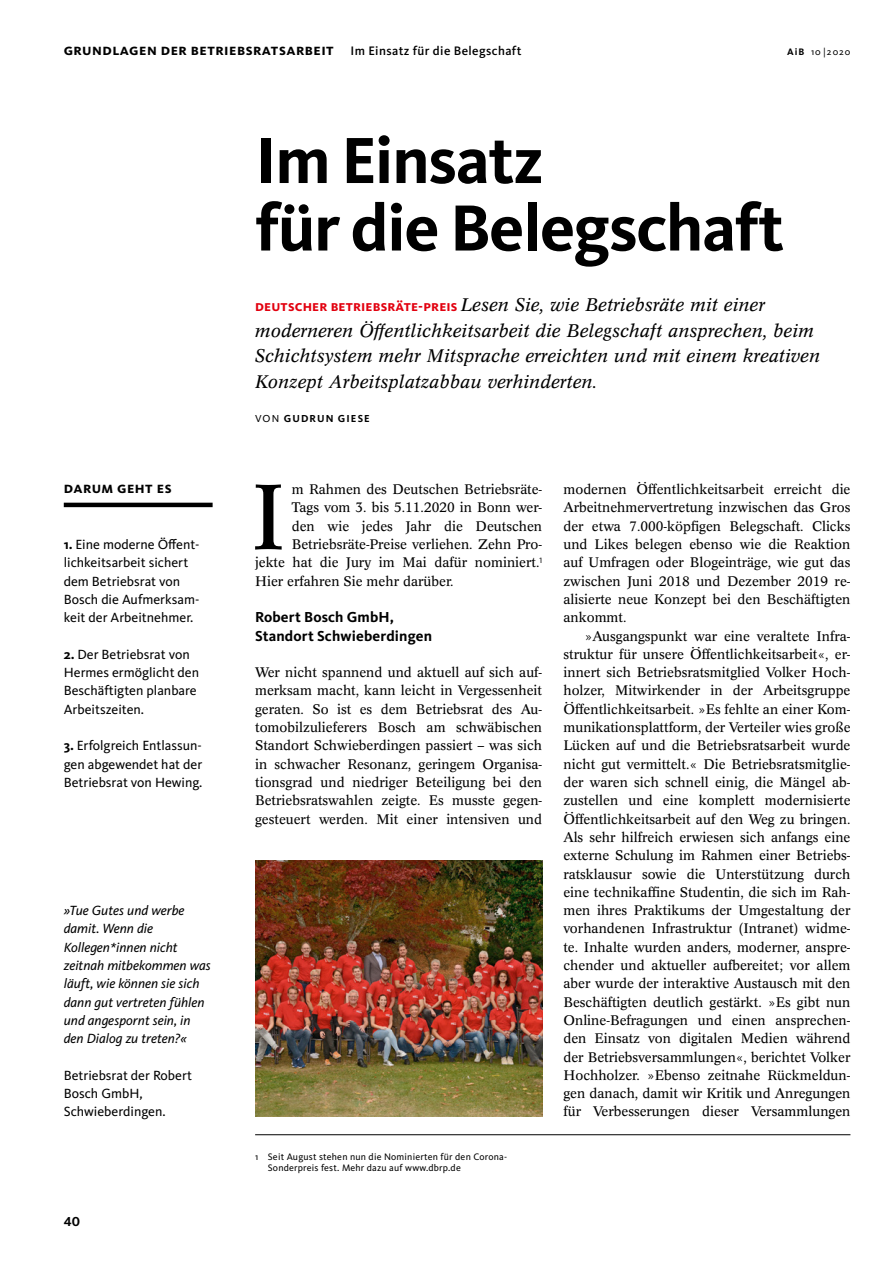
<style>
.page{position:relative;width:893px;height:1263px;background:#fff}
.page>*{position:absolute;margin:0;border:0;box-sizing:border-box;transform-origin:0 0}
.t1{font:90.75px "Concorde Pro";color:#000}
.t2{font:700 67.5px/67.5px "Kievit Pro";letter-spacing:-.02em;color:#000}
.t3{font:italic 18px/25.5px "Concorde Pro";letter-spacing:.01em;color:#000}
.t4{font:700 15.75px "Kievit Pro";letter-spacing:.03em;color:#000}
.t5{font:700 15px/18.3px "Kievit Pro";letter-spacing:.01em;color:#000}
.t6{font:13.8px/18.3px "Kievit Pro";color:#000}
.t7{font:italic 13.8px/18.3px "Kievit OT";color:#000}
.t8{font:13.65px/18.3px "Concorde Pro";color:#000;text-align:justify}
.t9{font:700 13.5px "Kievit Pro";color:#000}
.t10{font:700 10.5px "Kievit Pro";letter-spacing:.11em;color:#000}
.t11{font:9.75px/10.5px "Kievit Pro";letter-spacing:.02em;color:#000}
.s1{font-family:"Kievit OT";font-weight:500;font-size:12.75px}
.s2{font-weight:700}
.s3{font-family:"Kievit Pro";font-weight:700;font-style:normal;font-size:15px;color:#e2000f}
.s4{font-weight:400}
</style>
<div class="page">
<hr style="left:255px;top:1134px;width:595px;height:1px;background:#000">
<hr style="left:64px;top:503px;width:149px;height:4px;background:#000">
<img style="left:255px;top:860px;width:287px;height:256px">
<p class="t4" style="left:64px;top:40px;width:459px">Grundlagen der Betriebsratsarbeit <span class="s1">Im Einsatz für die Belegschaft</span></p>
<p class="t11" style="left:787px;top:46px;width:65px"><span class="s2">AiB</span> 10 |2020</p>
<p class="t4" style="left:64px;top:478px;width:109px">Darum geht es</p>
<p class="t6" style="left:64px;top:535px;width:137px"><span class="s2">1.</span> Eine moderne Öffent&shy;lichkeitsarbeit sichert dem Betriebsrat von<br>Bosch die Aufmerksam&shy;keit der Arbeitnehmer.</p>
<p class="t6" style="left:64px;top:645px;width:137px"><span class="s2">2.</span> Der Betriebsrat von<br>Hermes ermöglicht den<br>Beschäftigten planbare<br>Arbeitszeiten.</p>
<p class="t6" style="left:64px;top:736px;width:140px;text-align:justify"><span class="s2">3.</span> Erfolgreich Entlassun&shy;gen abgewendet hat der Betriebsrat von Hewing.</p>
<p class="t7" style="left:64px;top:901px;width:149px">»Tue Gutes und werbe damit. Wenn die<br>Kollegen*innen nicht zeitnah mitbekommen was läuft, wie können sie sich dann gut vertreten fühlen und angespornt sein, in den Dialog zu treten?«</p>
<p class="t6" style="left:64px;top:1066px;width:130px">Betriebsrat der Robert<br>Bosch GmbH,<br>Schwieberdingen.</p>
<p class="t9" style="left:64px;top:1214px;width:18px">40</p>
<h2 class="t2" style="left:255px;top:126px;width:530px">Im Einsatz<br>für die Belegschaft</h2>
<p class="t3" style="left:255px;top:292px;width:567px"><span class="s3">Deutscher Betriebsräte-Preis</span> Lesen Sie, wie Betriebsräte mit einer moderneren Öffentlichkeitsarbeit die Belegschaft ansprechen, beim Schichtsystem mehr Mitsprache erreichten und mit einem kreativen Konzept Arbeitsplatzabbau verhinderten.</p>
<p class="t10" style="left:255px;top:412px;width:116px"><span class="s4">VON</span> GUDRUN GIESE</p>
<h1 class="t1" style="left:250px;top:458px;width:37px">I</h1>
<p class="t8" style="left:292px;top:480px;width:252px">m Rahmen des Deutschen Betriebsräte-</p>
<p class="t8" style="left:292px;top:499px;width:252px">Tags vom 3. bis 5.11.2020 in Bonn wer-</p>
<p class="t8" style="left:292px;top:517px;width:252px">den wie jedes Jahr die Deutschen</p>
<p class="t8" style="left:292px;top:535px;width:252px">Betriebsräte-Preise verliehen. Zehn Pro-</p>
<p class="t8" style="left:255px;top:553px;width:289px">jekte hat die Jury im Mai dafür nominiert.<sup>1</sup></p>
<p class="t8" style="left:255px;top:572px;width:200px">Hier erfahren Sie mehr darüber.</p>
<p class="t5" style="left:255px;top:608px;width:178px">Robert Bosch GmbH,<br>Standort Schwieberdingen</p>
<p class="t8" style="left:255px;top:663px;width:289px">Wer nicht spannend und aktuell auf sich auf&shy;merksam macht, kann leicht in Vergessenheit geraten. So ist es dem Betriebsrat des Au&shy;tomobilzulieferers Bosch am schwäbischen Standort Schwieberdingen passiert – was sich in schwacher Resonanz, geringem Organisa&shy;tionsgrad und niedriger Beteiligung bei den Betriebsratswahlen zeigte. Es musste gegen&shy;gesteuert werden. Mit einer intensiven und</p>
<p class="t11" style="left:268px;top:1152px;width:241px;text-indent:-13px">1 Seit August stehen nun die Nominierten für den Corona-<br>Sonderpreis fest. Mehr dazu auf www.dbrp.de</p>
<p class="t8" style="left:563px;top:480px;width:289px">modernen Öffentlichkeitsarbeit erreicht die Arbeitnehmervertretung inzwischen das Gros der etwa 7.000-köpfigen Belegschaft. Clicks und Likes belegen ebenso wie die Reaktion auf Umfragen oder Blogeinträge, wie gut das zwischen Juni 2018 und Dezember 2019 re&shy;alisierte neue Konzept bei den Beschäftigten ankommt.</p>
<p class="t8" style="left:563px;top:627px;width:289px;text-indent:21px">»Ausgangspunkt war eine veraltete Infra&shy;struktur für unsere Öffentlichkeitsarbeit«, er&shy;innert sich Betriebsratsmitglied Volker Hoch&shy;holzer, Mitwirkender in der Arbeitsgruppe Öffentlichkeitsarbeit. »Es fehlte an einer Kom&shy;munikationsplattform, der Verteiler wies große Lücken auf und die Betriebsratsarbeit wurde nicht gut vermittelt.« Die Betriebsratsmitglie&shy;der waren sich schnell einig, die Mängel ab&shy;zustellen und eine komplett modernisierte Öffentlichkeitsarbeit auf den Weg zu bringen.<br>Als sehr hilfreich erwiesen sich anfangs eine externe Schulung im Rahmen einer Betriebs&shy;ratsklausur sowie die Unterstützung durch eine technikaffine Studentin, die sich im Rah&shy;men ihres Praktikums der Umgestaltung der vorhandenen Infrastruktur (Intranet) widme&shy;te. Inhalte wurden anders, moderner, anspre&shy;chender und aktueller aufbereitet; vor allem aber wurde der interaktive Austausch mit den Beschäftigten deutlich gestärkt. »Es gibt nun Online-Befragungen und einen ansprechen&shy;den Einsatz von digitalen Medien während der Betriebsversammlungen«, berichtet Volker Hochholzer. »Ebenso zeitnahe Rückmeldun&shy;gen danach, damit wir Kritik und Anregungen für Verbesserungen dieser Versammlungen</p>
</div>
